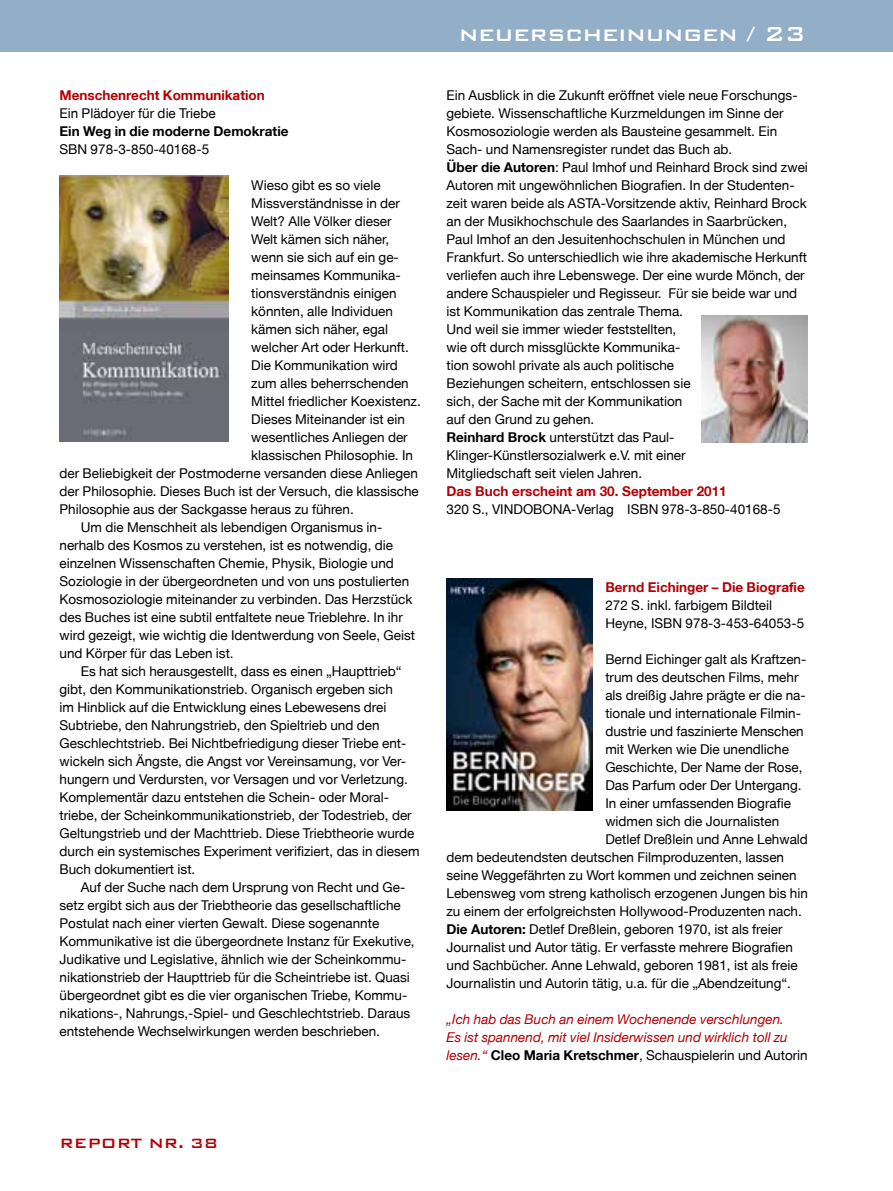
<style>
.page{position:relative;width:893px;height:1191px;background:#fff}
.page>*{position:absolute;margin:0;border:0;box-sizing:border-box;transform-origin:0 0}
.t1{font:500 27px "Bank Gothic BT";color:#fff}
.t2{font:500 18px "Bank Gothic BT";color:#b30005}
.t3{font:13.5px/18px "Helvetica Neue PK";color:#000}
.t4{font:italic 13.5px/18px "Helvetica Neue PK";color:#b30005}
.t5{font:700 13.5px "Helvetica Neue PK";color:#b30005}
.t6{font:700 13.5px "Helvetica Neue PK";color:#000}
.s1{font-weight:700}
.s2{font-weight:700;font-style:normal;color:#000}
.s3{font-style:normal;color:#000}
</style>
<div class="page">
<div style="left:0;top:0;width:893px;height:51px;background:#93afc7"></div>
<img style="left:60px;top:176px;width:169px;height:265px">
<img style="left:702px;top:315px;width:106px;height:128px">
<img style="left:446px;top:578px;width:147px;height:232px">
<p class="t5" style="left:60px;top:87px;width:207px">Menschenrecht Kommunikation</p>
<p class="t3" style="left:60px;top:104px;width:158px">Ein Plädoyer für die Triebe</p>
<p class="t6" style="left:60px;top:123px;width:231px">Ein Weg in die moderne Demokratie</p>
<p class="t3" style="left:60px;top:140px;width:151px">SBN 978-3-850-40168-5</p>
<p class="t3" style="left:251px;top:176px;width:131px">Wieso gibt es so viele</p>
<p class="t3" style="left:251px;top:194px;width:150px">Missverständnisse in der</p>
<p class="t3" style="left:251px;top:212px;width:142px">Welt? Alle Völker dieser</p>
<p class="t3" style="left:251px;top:230px;width:139px">Welt kämen sich näher,</p>
<p class="t3" style="left:251px;top:248px;width:149px">wenn sie sich auf ein ge-</p>
<p class="t3" style="left:251px;top:266px;width:151px">meinsames Kommunika-</p>
<p class="t3" style="left:251px;top:284px;width:147px">tionsverständnis einigen</p>
<p class="t3" style="left:251px;top:302px;width:143px">könnten, alle Individuen</p>
<p class="t3" style="left:251px;top:320px;width:138px">kämen sich näher, egal</p>
<p class="t3" style="left:251px;top:338px;width:159px">welcher Art oder Herkunft.</p>
<p class="t3" style="left:251px;top:356px;width:148px">Die Kommunikation wird</p>
<p class="t3" style="left:251px;top:374px;width:159px">zum alles beherrschenden</p>
<p class="t3" style="left:251px;top:392px;width:171px">Mittel friedlicher Koexistenz.</p>
<p class="t3" style="left:251px;top:410px;width:155px">Dieses Miteinander ist ein</p>
<p class="t3" style="left:251px;top:428px;width:158px">wesentliches Anliegen der</p>
<p class="t3" style="left:251px;top:446px;width:163px">klassischen Philosophie. In</p>
<p class="t3" style="left:60px;top:464px;width:360px">der Beliebigkeit der Postmoderne versanden diese Anliegen</p>
<p class="t3" style="left:60px;top:482px;width:361px">der Philosophie. Dieses Buch ist der Versuch, die klassische</p>
<p class="t3" style="left:60px;top:500px;width:296px">Philosophie aus der Sackgasse heraus zu führen.</p>
<p class="t3" style="left:81px;top:518px;width:303px">Um die Menschheit als lebendigen Organismus in-</p>
<p class="t3" style="left:60px;top:536px;width:335px">nerhalb des Kosmos zu verstehen, ist es notwendig, die</p>
<p class="t3" style="left:60px;top:554px;width:336px">einzelnen Wissenschaften Chemie, Physik, Biologie und</p>
<p class="t3" style="left:60px;top:572px;width:351px">Soziologie in der übergeordneten und von uns postulierten</p>
<p class="t3" style="left:60px;top:590px;width:354px">Kosmosoziologie miteinander zu verbinden. Das Herzstück</p>
<p class="t3" style="left:60px;top:608px;width:345px">des Buches ist eine subtil entfaltete neue Trieblehre. In ihr</p>
<p class="t3" style="left:60px;top:626px;width:357px">wird gezeigt, wie wichtig die Identwerdung von Seele, Geist</p>
<p class="t3" style="left:60px;top:644px;width:176px">und Körper für das Leben ist.</p>
<p class="t3" style="left:81px;top:662px;width:322px">Es hat sich herausgestellt, dass es einen „Haupttrieb“</p>
<p class="t3" style="left:60px;top:680px;width:335px">gibt, den Kommunikationstrieb. Organisch ergeben sich</p>
<p class="t3" style="left:60px;top:698px;width:328px">im Hinblick auf die Entwicklung eines Lebewesens drei</p>
<p class="t3" style="left:60px;top:716px;width:322px">Subtriebe, den Nahrungstrieb, den Spieltrieb und den</p>
<p class="t3" style="left:60px;top:734px;width:348px">Geschlechtstrieb. Bei Nichtbefriedigung dieser Triebe ent-</p>
<p class="t3" style="left:60px;top:752px;width:348px">wickeln sich Ängste, die Angst vor Vereinsamung, vor Ver-</p>
<p class="t3" style="left:60px;top:770px;width:350px">hungern und Verdursten, vor Versagen und vor Verletzung.</p>
<p class="t3" style="left:60px;top:788px;width:331px">Komplementär dazu entstehen die Schein- oder Moral-</p>
<p class="t3" style="left:60px;top:806px;width:354px">triebe, der Scheinkommunikationstrieb, der Todestrieb, der</p>
<p class="t3" style="left:60px;top:824px;width:356px">Geltungstrieb und der Machttrieb. Diese Triebtheorie wurde</p>
<p class="t3" style="left:60px;top:842px;width:362px">durch ein systemisches Experiment verifiziert, das in diesem</p>
<p class="t3" style="left:60px;top:860px;width:137px">Buch dokumentiert ist.</p>
<p class="t3" style="left:81px;top:878px;width:326px">Auf der Suche nach dem Ursprung von Recht und Ge-</p>
<p class="t3" style="left:60px;top:896px;width:343px">setz ergibt sich aus der Triebtheorie das gesellschaftliche</p>
<p class="t3" style="left:60px;top:914px;width:321px">Postulat nach einer vierten Gewalt. Diese sogenannte</p>
<p class="t3" style="left:60px;top:932px;width:357px">Kommunikative ist die übergeordnete Instanz für Exekutive,</p>
<p class="t3" style="left:60px;top:950px;width:348px">Judikative und Legislative, ähnlich wie der Scheinkommu-</p>
<p class="t3" style="left:60px;top:968px;width:352px">nikationstrieb der Haupttrieb für die Scheintriebe ist. Quasi</p>
<p class="t3" style="left:60px;top:986px;width:349px">übergeordnet gibt es die vier organischen Triebe, Kommu-</p>
<p class="t3" style="left:60px;top:1004px;width:352px">nikations-, Nahrungs,-Spiel- und Geschlechtstrieb. Daraus</p>
<p class="t3" style="left:60px;top:1022px;width:322px">entstehende Wechselwirkungen werden beschrieben.</p>
<h1 class="t1" style="left:459px;top:20px;width:348px">neuerscheinungen / 23</h1>
<p class="t3" style="left:446px;top:86px;width:363px">Ein Ausblick in die Zukunft eröffnet viele neue Forschungs&shy;gebiete. Wissenschaftliche Kurzmeldungen im Sinne der Kosmosoziologie werden als Bausteine gesammelt. Ein Sach- und Namensregister rundet das Buch ab.<br><span class="s1">Über die Autoren</span>: Paul Imhof und Reinhard Brock sind zwei Autoren mit ungewöhnlichen Biografien. In der Studenten&shy;zeit waren beide als ASTA-Vorsitzende aktiv, Reinhard Brock an der Musikhochschule des Saarlandes in Saarbrücken, Paul Imhof an den Jesuitenhochschulen in München und Frankfurt. So unterschiedlich wie ihre akademische Herkunft verliefen auch ihre Lebenswege. Der eine wurde Mönch, der andere Schauspieler und Regisseur. Für sie beide war und ist Kommunikation das zentrale Thema.<br>Und weil sie immer wieder feststellten,<br>wie oft durch missglückte Kommunika-<br>tion sowohl private als auch politische<br>Beziehungen scheitern, entschlossen sie<br>sich, der Sache mit der Kommunikation<br>auf den Grund zu gehen.<br><span class="s1">Reinhard Brock</span> unterstützt das Paul-Klinger-Künstlersozialwerk e.V. mit einer<br>Mitgliedschaft seit vielen Jahren.</p>
<p class="t5" style="left:446px;top:482px;width:282px">Das Buch erscheint am 30. September 2011</p>
<p class="t3" style="left:446px;top:500px;width:335px">320 S., VINDOBONA-Verlag ISBN 978-3-850-40168-5</p>
<p class="t5" style="left:605px;top:579px;width:201px">Bernd Eichinger – Die Biografie</p>
<p class="t3" style="left:605px;top:596px;width:200px">272 S. inkl. farbigem Bildteil<br>Heyne, ISBN 978-3-453-64053-5</p>
<p class="t3" style="left:605px;top:650px;width:202px">Bernd Eichinger galt als Kraftzen-</p>
<p class="t3" style="left:605px;top:668px;width:195px">trum des deutschen Films, mehr</p>
<p class="t3" style="left:605px;top:686px;width:202px">als dreißig Jahre prägte er die na-</p>
<p class="t3" style="left:605px;top:704px;width:197px">tionale und internationale Filmin-</p>
<p class="t3" style="left:605px;top:722px;width:200px">dustrie und faszinierte Menschen</p>
<p class="t3" style="left:605px;top:740px;width:185px">mit Werken wie Die unendliche</p>
<p class="t3" style="left:605px;top:758px;width:199px">Geschichte, Der Name der Rose,</p>
<p class="t3" style="left:605px;top:776px;width:198px">Das Parfum oder Der Untergang.</p>
<p class="t3" style="left:605px;top:794px;width:187px">In einer umfassenden Biografie</p>
<p class="t3" style="left:605px;top:812px;width:175px">widmen sich die Journalisten</p>
<p class="t3" style="left:605px;top:830px;width:204px">Detlef Dreßlein und Anne Lehwald</p>
<p class="t3" style="left:446px;top:848px;width:339px">dem bedeutendsten deutschen Filmproduzenten, lassen</p>
<p class="t3" style="left:446px;top:866px;width:352px">seine Weggefährten zu Wort kommen und zeichnen seinen</p>
<p class="t3" style="left:446px;top:884px;width:363px">Lebensweg vom streng katholisch erzogenen Jungen bis hin</p>
<p class="t3" style="left:446px;top:902px;width:357px">zu einem der erfolgreichsten Hollywood-Produzenten nach.</p>
<p class="t3" style="left:446px;top:920px;width:338px"><span class="s1">Die Autoren:</span> Detlef Dreßlein, geboren 1970, ist als freier</p>
<p class="t3" style="left:446px;top:938px;width:348px">Journalist und Autor tätig. Er verfasste mehrere Biografien</p>
<p class="t3" style="left:446px;top:956px;width:353px">und Sachbücher. Anne Lehwald, geboren 1981, ist als freie</p>
<p class="t3" style="left:446px;top:974px;width:346px">Journalistin und Autorin tätig, u.a. für die „Abendzeitung“.</p>
<p class="t4" style="left:446px;top:1010px;width:363px">„Ich hab das Buch an einem Wochenende verschlungen.<br>Es ist spannend, mit viel Insiderwissen und wirklich toll zu lesen.“ <span class="s2">Cleo Maria Kretschmer</span><span class="s3">, Schauspielerin und Autorin</span></p>
<h2 class="t2" style="left:60px;top:1133px;width:160px">report nr. 38</h2>
</div>
